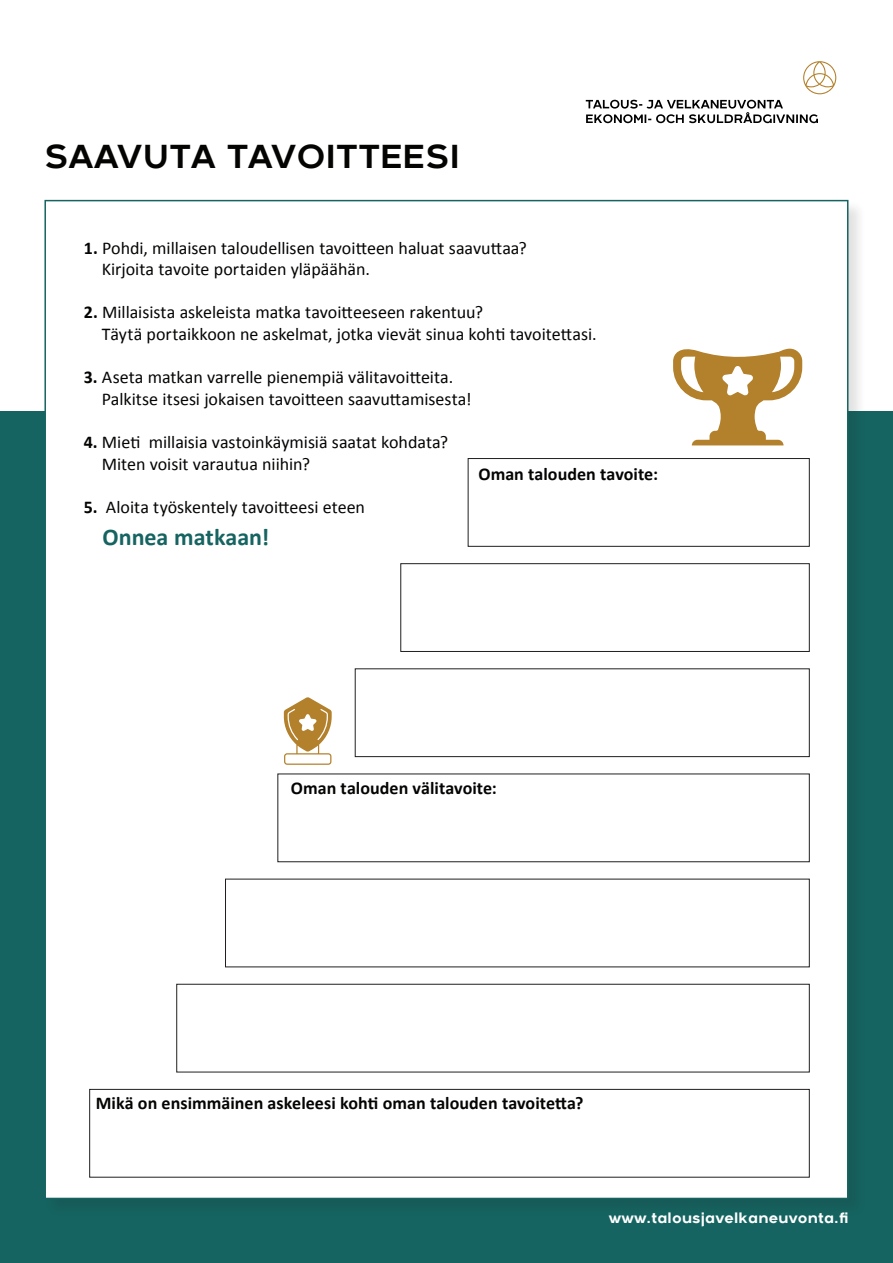
<style>
.page{position:relative;width:893px;height:1263px;background:#fff}
.page>*{position:absolute;margin:0;border:0;box-sizing:border-box;transform-origin:0 0}
._1_OTSIKKO{font:700 33px "Arkibal";letter-spacing:.01em;color:#040503}
.leipis{font:700 24px "Calibri";color:#156461}
.leipis-2{font:18px "Calibri";color:#040503}
.leipis-3{font:700 18px "Calibri";letter-spacing:.005em;color:#040503}
.t1{font:700 15px "Arkibal";letter-spacing:.01em;color:#fff}
.s1{font-weight:700}
</style>
<div class="page">
<div style="left:0;top:411px;width:893px;height:852px;background:#156461"></div>
<svg style="left:803px;top:61px;width:33px;height:33px"></svg>
<svg style="left:586px;top:100px;width:232px;height:23px"></svg>
<div style="left:45px;top:200px;width:821px;height:1017px;background:#231f20;opacity:.13"></div>
<div style="left:44px;top:200px;width:804px;height:999px;background:#fff;border:2px solid #156461"></div>
<div style="left:89px;top:1089px;width:721px;height:88px;border:1px solid #231f20"></div>
<div style="left:176px;top:984px;width:634px;height:88px;border:1px solid #231f20"></div>
<div style="left:277px;top:773px;width:533px;height:89px;border:1px solid #231f20"></div>
<div style="left:355px;top:668px;width:455px;height:89px;border:1px solid #231f20"></div>
<div style="left:400px;top:563px;width:410px;height:89px;border:1px solid #231f20"></div>
<div style="left:468px;top:458px;width:342px;height:89px;border:1px solid #231f20"></div>
<svg style="left:673px;top:349px;width:129px;height:96px"></svg>
<svg style="left:284px;top:697px;width:48px;height:68px"></svg>
<p class="_1_OTSIKKO" style="left:44px;top:132px;width:417px">SAAVUTA TAVOITTEESI</p>
<p class="leipis-2" style="left:84px;top:235px;width:445px"><span class="s1">1.</span> Pohdi, millaisen taloudellisen tavoitteen haluat saavuttaa?</p>
<p class="leipis-2" style="left:102px;top:257px;width:270px">Kirjoita tavoite portaiden yläpäähän.</p>
<p class="leipis-2" style="left:84px;top:300px;width:401px"><span class="s1">2.</span> Millaisista askeleista matka tavoitteeseen rakentuu?</p>
<p class="leipis-2" style="left:102px;top:322px;width:496px">Täytä portaikkoon ne askelmat, jotka vievät sinua kohti tavoitettasi.</p>
<p class="leipis-2" style="left:84px;top:365px;width:371px"><span class="s1">3.</span> Aseta matkan varrelle pienempiä välitavoitteita.</p>
<p class="leipis-2" style="left:102px;top:386px;width:372px">Palkitse itsesi jokaisen tavoitteen saavuttamisesta!</p>
<p class="leipis-2" style="left:84px;top:430px;width:366px"><span class="s1">4.</span> Mieti millaisia vastoinkäymisiä saatat kohdata?</p>
<p class="leipis-2" style="left:102px;top:451px;width:210px">Miten voisit varautua niihin?</p>
<p class="leipis-2" style="left:84px;top:494px;width:283px"><span class="s1">5.</span> Aloita työskentely tavoitteesi eteen</p>
<p class="leipis" style="left:102px;top:520px;width:168px">Onnea matkaan!</p>
<p class="leipis-3" style="left:478px;top:461px;width:181px">Oman talouden tavoite:</p>
<p class="leipis-3" style="left:291px;top:775px;width:208px">Oman talouden välitavoite:</p>
<p class="leipis-3" style="left:96px;top:1090px;width:489px">Mikä on ensimmäinen askeleesi kohti oman talouden tavoitetta?</p>
<p class="t1" style="left:609px;top:1207px;width:241px">www.talousjavelkaneuvonta.fi</p>
</div>
